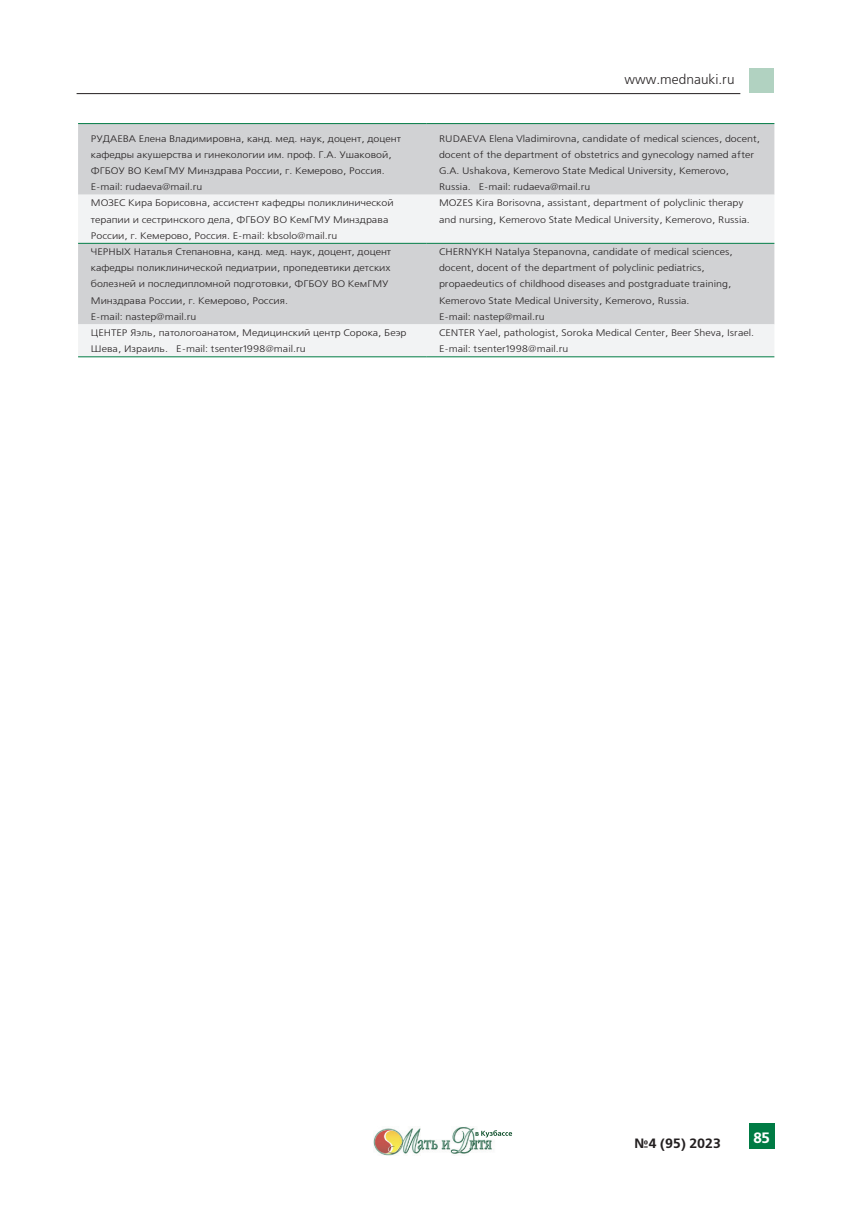
<style>
.page{position:relative;width:851px;height:1217px;background:#fff}
.page>*{position:absolute;margin:0;border:0;box-sizing:border-box;transform-origin:0 0}
.t1{font:700 15px "Free Set C";color:#fff}
.t2{font:13.5px "Free Set C";color:#231f20}
.t3{font:700 13.5px "Free Set C";color:#231f20}
.t4{font:9.45px/16.2px "Free Set C";color:#231f20;scale:1.11 1}
</style>
<div class="page">
<div style="left:748px;top:1123px;width:26px;height:25px;background:#007b44"></div>
<div style="left:749px;top:69px;width:24px;height:24px;background:#b1d2c1"></div>
<hr style="left:77px;top:93px;width:663px;height:1px;background:#231f20">
<img style="left:374px;top:1127px;width:118px;height:28px">
<img style="left:475px;top:1129px;width:37px;height:8px">
<div style="left:78px;top:124px;width:696px;height:71px;background:#d1d2d4"></div>
<svg style="left:78px;top:195px;width:696px;height:161px"></svg>
<hr style="left:78px;top:123px;width:348px;height:1px;background:#007b44">
<hr style="left:426px;top:123px;width:348px;height:1px;background:#007b44">
<hr style="left:78px;top:243px;width:348px;height:1px;background:#007b44">
<hr style="left:426px;top:243px;width:348px;height:1px;background:#007b44">
<hr style="left:78px;top:356px;width:348px;height:1px;background:#007b44">
<hr style="left:426px;top:356px;width:348px;height:1px;background:#007b44">
<h2 class="t2" style="left:624px;top:72px;width:112px">www.mednauki.ru</h2>
<p class="t4" style="left:91px;top:131px;width:281px">РУДАЕВА Елена Владимировна, канд. мед. наук, доцент, доцент кафедры акушерства и гинекологии им. проф. Г.А. Ушаковой, ФГБОУ ВО КемГМУ Минздрава России, г. Кемерово, Россия.<br>E-mail: rudaeva@mail.ru</p>
<p class="t4" style="left:439px;top:131px;width:291px">RUDAEVA Elena Vladimirovna, candidate of medical sciences, docent, docent of the department of obstetrics and gynecology named after G.A. Ushakova, Kemerovo State Medical University, Kemerovo, Russia. E-mail: rudaeva@mail.ru</p>
<p class="t4" style="left:91px;top:195px;width:274px">МОЗЕС Кира Борисовна, ассистент кафедры поликлинической терапии и сестринского дела, ФГБОУ ВО КемГМУ Минздрава<br>России, г. Кемерово, Россия. E-mail: kbsolo@mail.ru</p>
<p class="t4" style="left:439px;top:195px;width:281px">MOZES Kira Borisovna, assistant, department of polyclinic therapy and nursing, Kemerovo State Medical University, Kemerovo, Russia.</p>
<p class="t4" style="left:91px;top:244px;width:272px">ЧЕРНЫХ Наталья Степановна, канд. мед. наук, доцент, доцент кафедры поликлинической педиатрии, пропедевтики детских болезней и последипломной подготовки, ФГБОУ ВО КемГМУ Минздрава России, г. Кемерово, Россия.<br>E-mail: nastep@mail.ru</p>
<p class="t4" style="left:439px;top:244px;width:266px">CHERNYKH Natalya Stepanovna, candidate of medical sciences, docent, docent of the department of polyclinic pediatrics, propaedeutics of childhood diseases and postgraduate training, Kemerovo State Medical University, Kemerovo, Russia.<br>E-mail: nastep@mail.ru</p>
<p class="t4" style="left:91px;top:325px;width:286px">ЦЕНТЕР Яэль, патологоанатом, Медицинский центр Сорока, Беэр<br>Шева, Израиль. E-mail: tsenter1998@mail.ru</p>
<p class="t4" style="left:439px;top:325px;width:285px">CENTER Yael, pathologist, Soroka Medical Center, Beer Sheva, Israel.<br>E-mail: tsenter1998@mail.ru</p>
<h2 class="t3" style="left:634px;top:1135px;width:88px">№4 (95) 2023</h2>
<h1 class="t1" style="left:752px;top:1128px;width:19px">85</h1>
</div>
